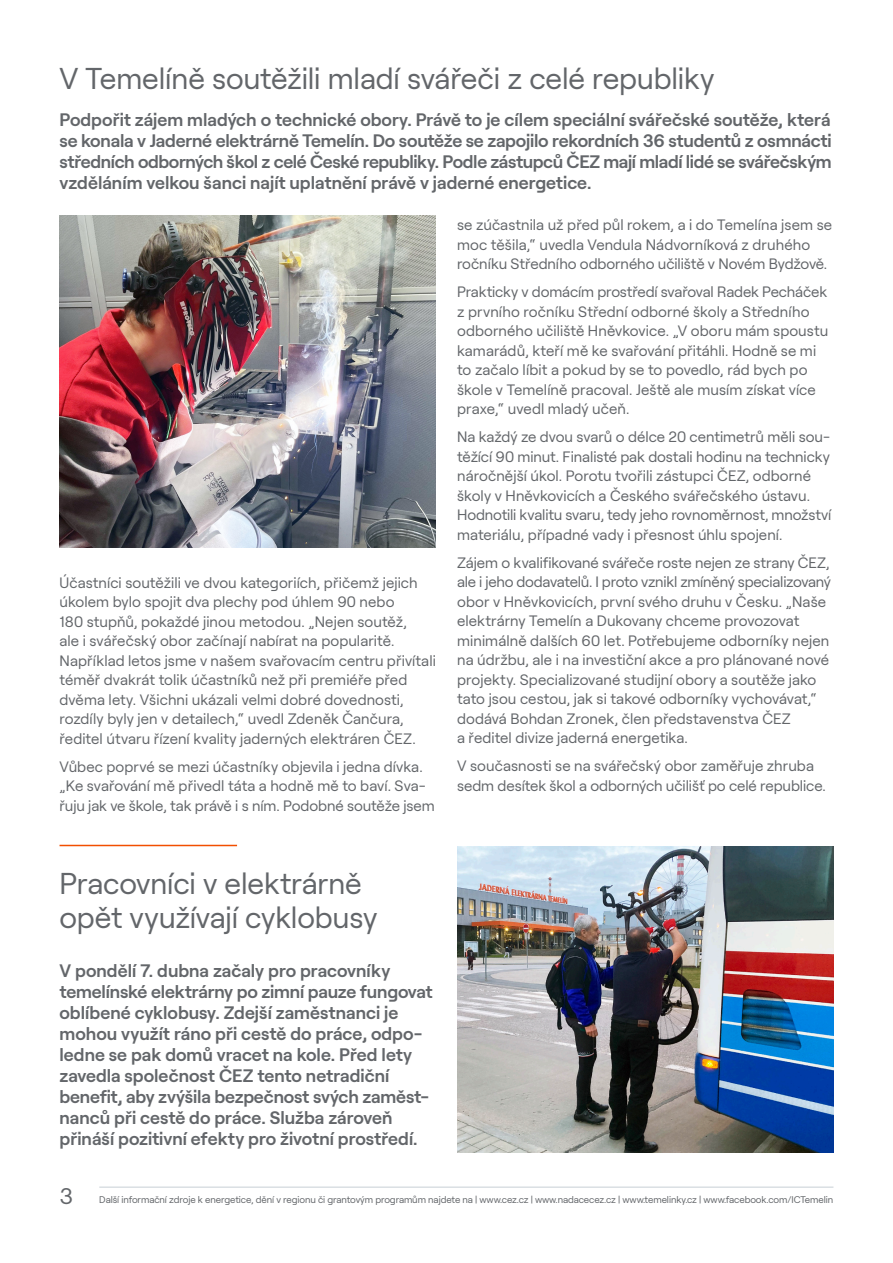
<style>
.page{position:relative;width:893px;height:1263px;background:#fff}
.page>*{position:absolute;margin:0;border:0;box-sizing:border-box;transform-origin:0 0}
.nadpis_článků_jeden_sloupec{font:30px/34.5px "Roobert CEZ";letter-spacing:-.005em;color:#63666a}
.t1{font:22.5px "Roobert CEZ";color:#63666a}
.perex{font:600 18px/21px "Roobert CEZ";color:#63666a;text-align:justify}
.body_text{font:15px/19.5px "Roobert CEZ";letter-spacing:.005em;color:#63666a}
.t2{font:9.6px "Roobert CEZ";letter-spacing:-.005em;color:#63666a}
</style>
<div class="page">
<hr style="left:99px;top:1186px;width:734px;height:2px;background:#dadfe3">
<img style="left:60px;top:216px;width:376px;height:331px">
<hr style="left:60px;top:845px;width:177px;height:1px;background:#f24f00">
<img style="left:457px;top:846px;width:376px;height:306px">
<p class="nadpis_článků_jeden_sloupec" style="left:60px;top:58px;width:657px">V Temelíně soutěžili mladí svářeči z celé republiky</p>
<p class="perex" style="left:60px;top:108px;width:774px">Podpořit zájem mladých o technické obory. Právě to je cílem speciální svářečské soutěže, která se konala v Jaderné elektrárně Temelín. Do soutěže se zapojilo rekordních 36 studentů z osmnácti středních odborných škol z celé České republiky. Podle zástupců ČEZ mají mladí lidé se svářečským vzděláním velkou šanci najít uplatnění právě v jaderné energetice.</p>
<p class="body_text" style="left:60px;top:572px;width:378px">Účastníci soutěžili ve dvou kategoriích, přičemž jejich úkolem bylo spojit dva plechy pod úhlem 90 nebo<br>180 stupňů, pokaždé jinou metodou. „Nejen soutěž,<br>ale i svářečský obor začínají nabírat na popularitě.<br>Například letos jsme v našem svařovacím centru přivítali téměř dvakrát tolik účastníků než při premiéře před dvěma lety. Všichni ukázali velmi dobré dovednosti, rozdíly byly jen v detailech,“ uvedl Zdeněk Čančura, ředitel útvaru řízení kvality jaderných elektráren ČEZ.</p>
<p class="body_text" style="left:60px;top:756px;width:377px">Vůbec poprvé se mezi účastníky objevila i jedna dívka. „Ke svařování mě přivedl táta a hodně mě to baví. Sva&shy;řuju jak ve škole, tak právě i s ním. Podobné soutěže jsem</p>
<p class="body_text" style="left:457px;top:214px;width:376px">se zúčastnila už před půl rokem, a i do Temelína jsem se moc těšila,“ uvedla Vendula Nádvorníková z druhého ročníku Středního odborného učiliště v Novém Bydžově.</p>
<p class="body_text" style="left:457px;top:281px;width:373px">Prakticky v domácím prostředí svařoval Radek Pecháček z prvního ročníku Střední odborné školy a Středního odborného učiliště Hněvkovice. „V oboru mám spoustu kamarádů, kteří mě ke svařování přitáhli. Hodně se mi to začalo líbit a pokud by se to povedlo, rád bych po škole v Temelíně pracoval. Ještě ale musím získat více praxe,“ uvedl mladý učeň.</p>
<p class="body_text" style="left:457px;top:426px;width:376px">Na každý ze dvou svarů o délce 20 centimetrů měli sou&shy;těžící 90 minut. Finalisté pak dostali hodinu na technicky náročnější úkol. Porotu tvořili zástupci ČEZ, odborné školy v Hněvkovicích a Českého svářečského ústavu.<br>Hodnotili kvalitu svaru, tedy jeho rovnoměrnost, množství materiálu, případné vady i přesnost úhlu spojení.</p>
<p class="body_text" style="left:457px;top:551px;width:375px">Zájem o kvalifikované svářeče roste nejen ze strany ČEZ, ale i jeho dodavatelů. I proto vznikl zmíněný specializovaný obor v Hněvkovicích, první svého druhu v Česku. „Naše elektrárny Temelín a Dukovany chceme provozovat minimálně dalších 60 let. Potřebujeme odborníky nejen na údržbu, ale i na investiční akce a pro plánované nové projekty. Specializované studijní obory a soutěže jako tato jsou cestou, jak si takové odborníky vychovávat,“ dodává Bohdan Zronek, člen představenstva ČEZ<br>a ředitel divize jaderná energetika.</p>
<p class="body_text" style="left:457px;top:755px;width:370px">V současnosti se na svářečský obor zaměřuje zhruba sedm desítek škol a odborných učilišť po celé republice.</p>
<p class="nadpis_článků_jeden_sloupec" style="left:59px;top:863px;width:320px">Pracovníci v elektrárně opět využívají cyklobusy</p>
<p class="perex" style="left:60px;top:959px;width:375px;text-align:left">V pondělí 7. dubna začaly pro pracovníky temelínské elektrárny po zimní pauze fungovat oblíbené cyklobusy. Zdejší zaměstnanci je mohou využít ráno při cestě do práce, odpo&shy;ledne se pak domů vracet na kole. Před lety zavedla společnost ČEZ tento netradiční benefit, aby zvýšila bezpečnost svých zaměst&shy;nanců při cestě do práce. Služba zároveň přináší pozitivní efekty pro životní prostředí.</p>
<h2 class="t1" style="left:60px;top:1179px;width:15px">3</h2>
<p class="t2" style="left:99px;top:1192px;width:735px">Další informační zdroje k energetice, dění v regionu či grantovým programům najdete na | www.cez.cz | www.nadacecez.cz | www.temelinky.cz | www.facebook.com/ICTemelin</p>
</div>
